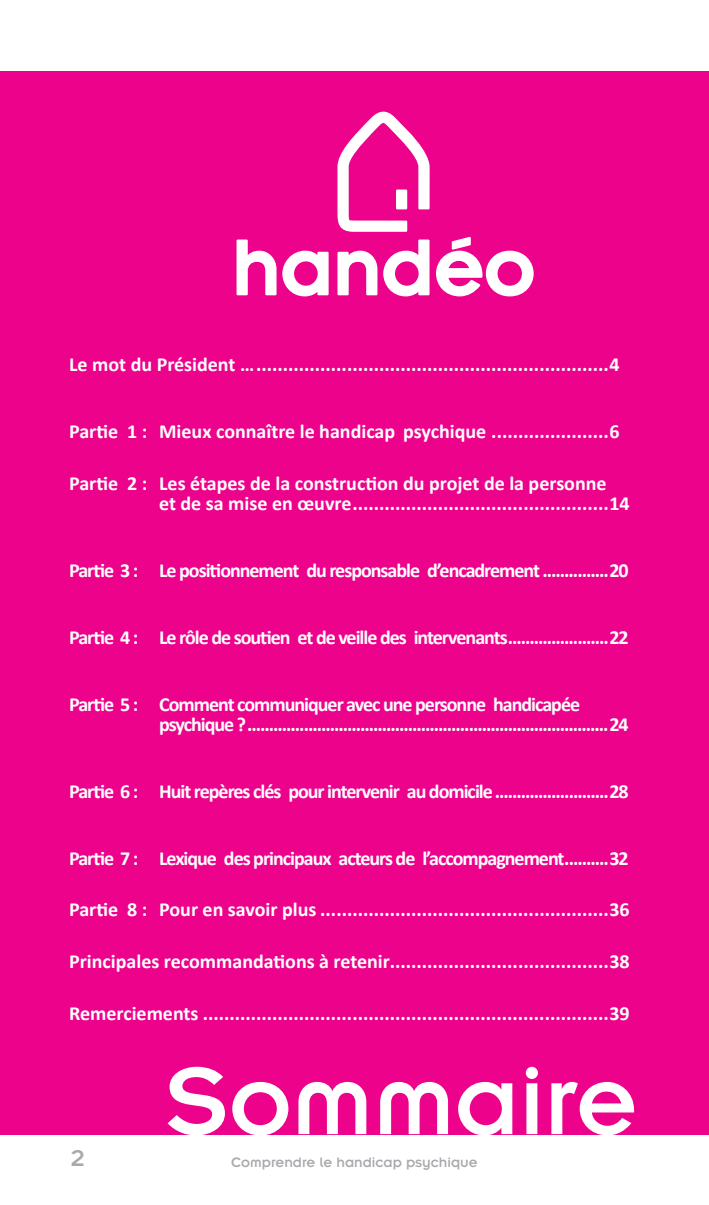
<style>
.page{position:relative;width:709px;height:1205px;background:#fff}
.page>*{position:absolute;margin:0;border:0;box-sizing:border-box;transform-origin:0 0}
.t1{font:105px "Insignia LT Std";color:#fff}
.t2{font:25px "Insignia LT Std";color:#a8a9ad}
.t3{font:700 20px/20px "Calibri";color:#fff}
.t4{font:700 20px/20px "Calibri";letter-spacing:-.05em;color:#fff}
.t5{font:15px "Insignia LT Std";color:#a8a9ad}
</style>
<div class="page">
<div style="left:0;top:71px;width:709px;height:1063px;background:#ed028c"></div>
<svg style="left:236px;top:239px;width:40px;height:56px"></svg>
<svg style="left:282px;top:251px;width:46px;height:45px"></svg>
<svg style="left:337px;top:251px;width:40px;height:44px"></svg>
<svg style="left:383px;top:239px;width:46px;height:57px"></svg>
<svg style="left:436px;top:237px;width:97px;height:59px"></svg>
<svg style="left:337px;top:112px;width:92px;height:120px"></svg>
<p class="t3" style="left:69px;top:354px;width:552px">Le mot du Président …..................................................................4</p>
<p class="t3" style="left:69px;top:421px;width:552px">Partie 1 : Mieux connaître le handicap psychique ......................6</p>
<p class="t3" style="left:159px;top:473px;width:472px;text-indent:-90px">Partie 2 : Les étapes de la construction du projet de la personne<br>et de sa mise en œuvre................................................14</p>
<p class="t4" style="left:69px;top:560px;width:561px">Partie 3 : Le positionnement du responsable d’encadrement ...............20</p>
<p class="t4" style="left:69px;top:627px;width:561px">Partie 4 : Le rôle de soutien et de veille des intervenants.......................22</p>
<p class="t4" style="left:159px;top:694px;width:471px;text-indent:-90px">Partie 5 : Comment communiquer avec une personne handicapée psychique ?...................................................................................24</p>
<p class="t4" style="left:69px;top:781px;width:561px">Partie 6 : Huit repères clés pour intervenir au domicile..........................28</p>
<p class="t4" style="left:69px;top:847px;width:561px">Partie 7 : Lexique des principaux acteurs de l’accompagnement..........32</p>
<p class="t3" style="left:69px;top:899px;width:562px">Partie 8 : Pour en savoir plus ......................................................36</p>
<p class="t3" style="left:69px;top:951px;width:562px">Principales recommandations à retenir.........................................38</p>
<p class="t3" style="left:69px;top:1003px;width:562px">Remerciements ............................................................................39</p>
<h1 class="t1" style="left:165px;top:1047px;width:474px">Sommaire</h1>
<p class="t2" style="left:71px;top:1145px;width:15px">2</p>
<p class="t5" style="left:231px;top:1155px;width:248px">Comprendre le handicap psychique</p>
</div>
